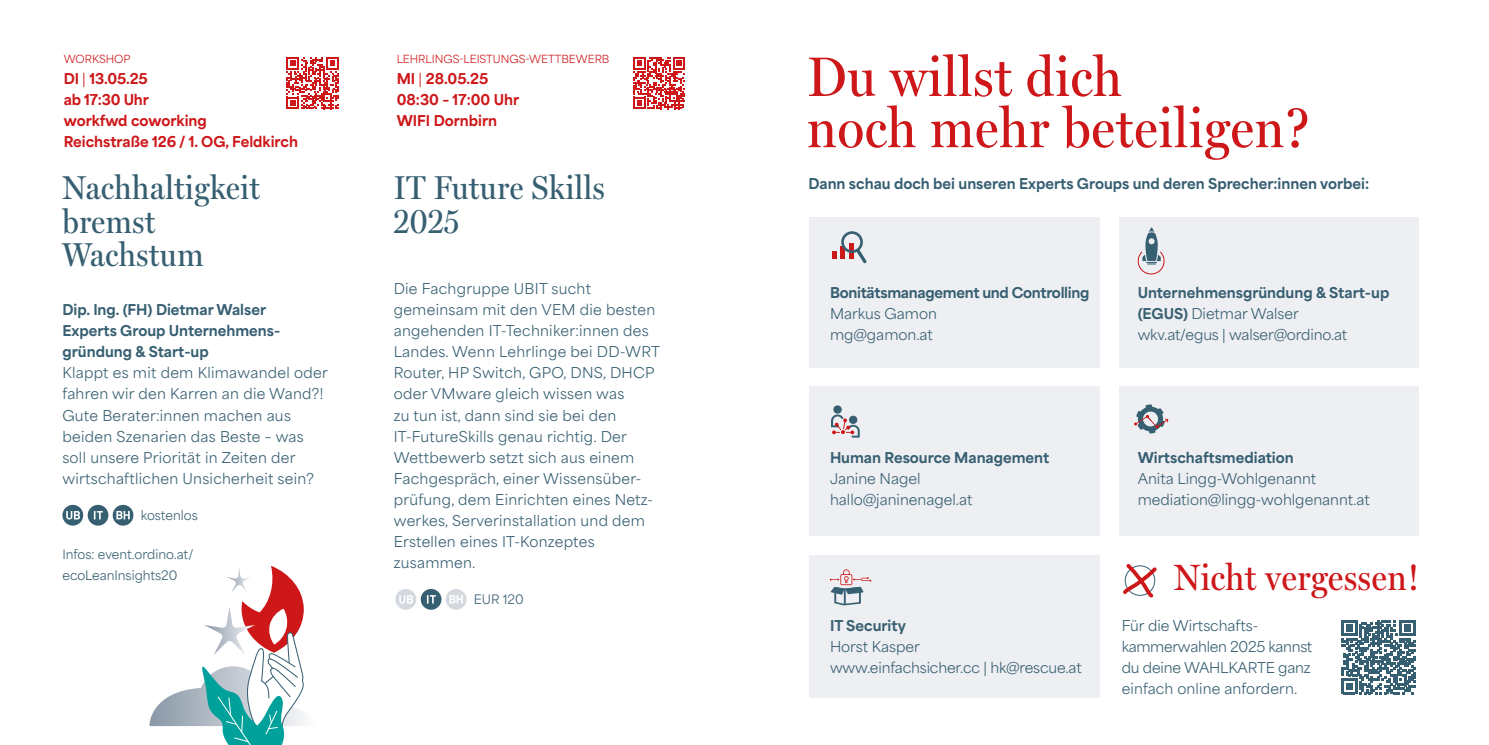
<style>
.page{position:relative;width:1489px;height:745px;background:#fff}
.page>*{position:absolute;margin:0;border:0;box-sizing:border-box;transform-origin:0 0}
.t1{font:56px/51.1px "Miller Headline";letter-spacing:.02em;color:#cd1719}
.t2{font:36.75px "Miller Headline";letter-spacing:.02em;color:#cd1719}
.t3{font:33.25px/33.2px "Miller Headline";letter-spacing:.02em;color:#375f72}
.t4{font:14px/21px "Area Normal";letter-spacing:.02em;color:#375f72}
.t5{font:800 14px/21px "Area Normal";color:#375f72}
.t6{font:14px/21px "Area Normal";letter-spacing:-.01em;color:#375f72}
.t7{font:14px/21px "Area Normal";color:#375f72}
.t8{font:800 14px/21px "Area Normal";color:#cd1719}
.t9{font:14px/21px "Area Normal";letter-spacing:-.015em;color:#375f72}
.t10{font:800 14px "Area Normal";letter-spacing:-.02em;color:#375f72}
.t11{font:12.25px/21px "Area Normal";color:#375f72}
.t12{font:10.5px "Area Normal";color:#cd1719}
.s1{font-weight:400}
.s2{font-weight:800}
</style>
<div class="page">
<div style="left:395px;top:588px;width:21px;height:21px;background:#d4d8df;border-radius:50%"></div>
<svg style="left:399px;top:595px;width:14px;height:8px"></svg>
<svg style="left:420px;top:588px;width:21px;height:21px"></svg>
<svg style="left:427px;top:594px;width:9px;height:9px"></svg>
<div style="left:445px;top:588px;width:21px;height:21px;background:#d4d8df;border-radius:50%"></div>
<svg style="left:449px;top:595px;width:14px;height:8px"></svg>
<svg style="left:62px;top:504px;width:21px;height:21px"></svg>
<svg style="left:66px;top:510px;width:14px;height:9px"></svg>
<div style="left:88px;top:504px;width:20px;height:21px;background:#375f72;border-radius:50%"></div>
<svg style="left:94px;top:511px;width:9px;height:8px"></svg>
<div style="left:113px;top:504px;width:20px;height:21px;background:#375f72;border-radius:50%"></div>
<svg style="left:116px;top:510px;width:14px;height:9px"></svg>
<svg style="left:286px;top:57px;width:53px;height:52px"></svg>
<svg style="left:633px;top:57px;width:52px;height:52px"></svg>
<svg style="left:1341px;top:620px;width:74px;height:73px"></svg>
<svg style="left:149px;top:565px;width:155px;height:179px"></svg>
<div style="left:809px;top:554px;width:290px;height:143px;background:#eeeff2"></div>
<div style="left:1118px;top:216px;width:299px;height:151px;background:#eeeff2"></div>
<div style="left:809px;top:386px;width:290px;height:149px;background:#eeeff2"></div>
<div style="left:809px;top:216px;width:290px;height:151px;background:#eeeff2"></div>
<div style="left:1118px;top:386px;width:299px;height:149px;background:#eeeff2"></div>
<svg style="left:829px;top:569px;width:42px;height:36px"></svg>
<svg style="left:831px;top:405px;width:28px;height:32px"></svg>
<svg style="left:1134px;top:404px;width:34px;height:29px"></svg>
<svg style="left:1137px;top:227px;width:28px;height:48px"></svg>
<svg style="left:832px;top:231px;width:34px;height:32px"></svg>
<svg style="left:1123px;top:564px;width:34px;height:34px"></svg>
<p class="t12" style="left:64px;top:50px;width:68px">WORKSHOP</p>
<p class="t8" style="left:64px;top:67px;width:236px">DI <span class="s1">|</span> 13.05.25<br>ab 17:30 Uhr<br>workfwd coworking<br>Reichstraße 126 / 1. OG, Feldkirch</p>
<h3 class="t3" style="left:62px;top:171px;width:199px">Nachhaltigkeit bremst<br>Wachstum</h3>
<p class="t5" style="left:62px;top:298px;width:219px">Dip. Ing. (FH) Dietmar Walser<br>Experts Group Unternehmens&shy;gründung &amp; Start-up</p>
<p class="t4" style="left:62px;top:360px;width:267px">Klappt es mit dem Klimawandel oder fahren wir den Karren an die Wand?!<br>Gute Berater:innen machen aus beiden Szenarien das Beste – was soll unsere Priorität in Zeiten der wirtschaftlichen Unsicherheit sein?</p>
<p class="t11" style="left:141px;top:503px;width:58px">kostenlos</p>
<p class="t11" style="left:62px;top:542px;width:132px">Infos: event.ordino.at/ ecoLeanInsights20</p>
<p class="t12" style="left:396px;top:50px;width:214px">LEHRLINGS-LEISTUNGS-WETTBEWERB</p>
<p class="t8" style="left:396px;top:67px;width:124px">MI <span class="s1">|</span> 28.05.25<br>08:30 – 17:00 Uhr<br>WIFI Dornbirn</p>
<h3 class="t3" style="left:394px;top:171px;width:212px">IT Future Skills<br>2025</h3>
<p class="t4" style="left:394px;top:276px;width:268px">Die Fachgruppe UBIT sucht gemeinsam mit den VEM die besten angehenden IT-Techniker:innen des<br>Landes. Wenn Lehrlinge bei DD-WRT<br>Router, HP Switch, GPO, DNS, DHCP oder VMware gleich wissen was<br>zu tun ist, dann sind sie bei den<br>IT-FutureSkills genau richtig. Der<br>Wettbewerb setzt sich aus einem<br>Fachgespräch, einer Wissensüber&shy;prüfung, dem Einrichten eines Netz&shy;werkes, Serverinstallation und dem<br>Erstellen eines IT-Konzeptes zusammen.</p>
<p class="t11" style="left:474px;top:587px;width:51px">EUR 120</p>
<h1 class="t1" style="left:807px;top:51px;width:504px">Du willst dich<br>noch mehr beteiligen?</h1>
<p class="t5" style="left:808px;top:172px;width:562px">Dann schau doch bei unseren Experts Groups und deren Sprecher:innen vorbei:</p>
<p class="t10" style="left:830px;top:279px;width:261px">Bonitätsmanagement und Controlling</p>
<p class="t7" style="left:830px;top:301px;width:108px">Markus Gamon mg@gamon.at</p>
<p class="t6" style="left:1137px;top:280px;width:253px"><span class="s2">Unternehmensgründung &amp; Start-up (EGUS)</span> Dietmar Walser<br>wkv.at/egus | walser@ordino.at</p>
<p class="t5" style="left:830px;top:445px;width:221px">Human Resource Management</p>
<p class="t7" style="left:830px;top:465px;width:144px">Janine Nagel hallo@janinenagel.at</p>
<p class="t5" style="left:830px;top:613px;width:77px">IT Security</p>
<p class="t6" style="left:830px;top:633px;width:253px">Horst Kasper<br>www.einfachsicher.cc | hk@rescue.at</p>
<p class="t5" style="left:1137px;top:445px;width:158px">Wirtschaftsmediation</p>
<p class="t7" style="left:1137px;top:465px;width:233px">Anita Lingg-Wohlgenannt mediation@lingg-wohlgenannt.at</p>
<h2 class="t2" style="left:1173px;top:555px;width:247px">Nicht vergessen!</h2>
<p class="t9" style="left:1121px;top:612px;width:192px">Für die Wirtschafts&shy;kammerwahlen 2025 kannst du deine WAHLKARTE ganz einfach online anfordern.</p>
</div>
